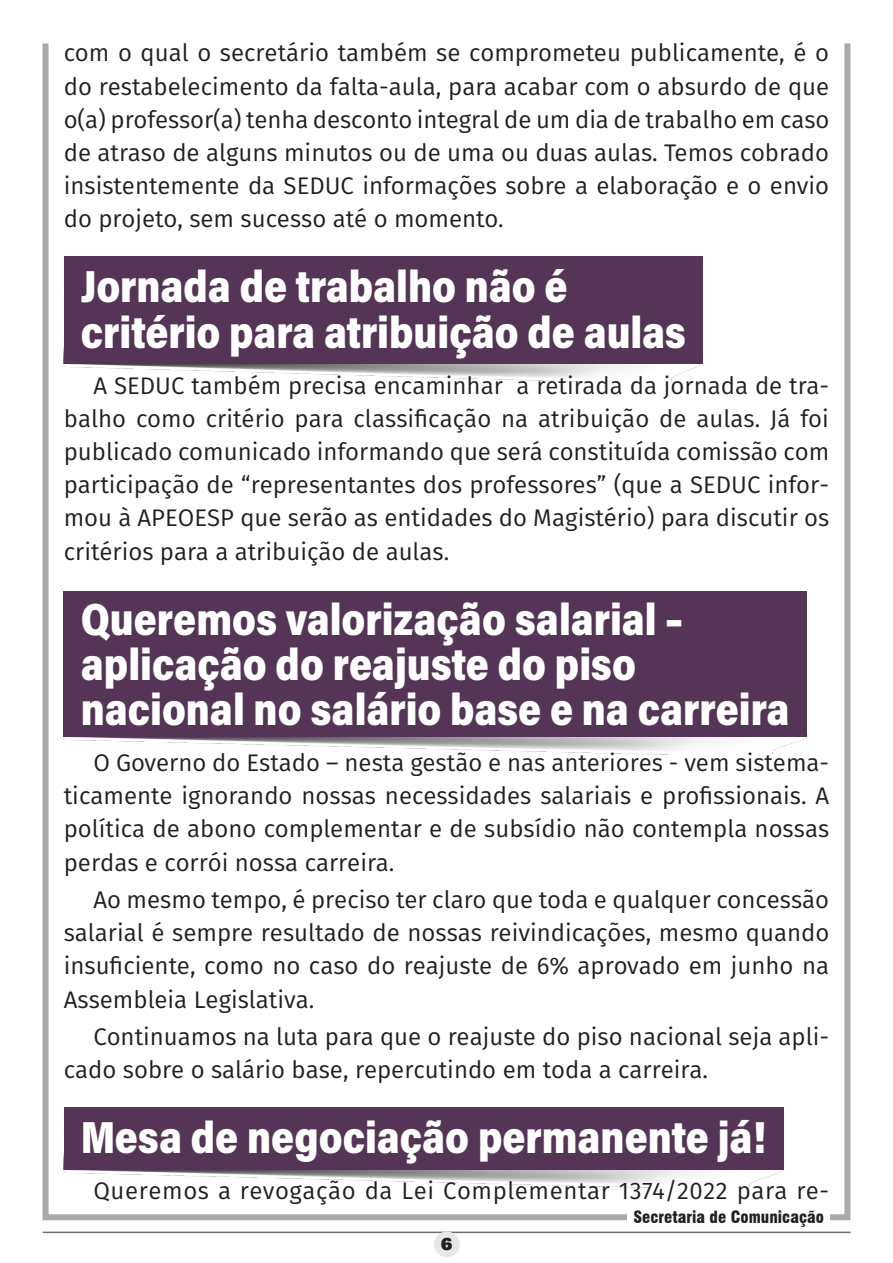
<style>
.page{position:relative;width:893px;height:1263px;background:#fff}
.page>*{position:absolute;margin:0;border:0;box-sizing:border-box;transform-origin:0 0}
.Subtítulo_2{font:900 45px/45.2px "Acumin Pro Semi Cond";color:#fff;scale:.9 1}
.Corpo_do_texto{font:24px/33.2px "Fira Sans";color:#231f20;text-align:justify}
.Corpo_do_texto-2{font:24px "Fira Sans";letter-spacing:.025em;color:#231f20}
.t1{font:700 18px "U001 DOT Ultr";color:#231f20}
.t2{font:900 condensed 16.5px "Swiss 721 BT";color:#231f20}
</style>
<div class="page">
<div style="left:43px;top:40px;width:807px;height:1180px;border:6px solid #a8a9ad"></div>
<hr style="left:43px;top:1231px;width:808px;height:2px;background:#6c6d70">
<div style="left:434px;top:1231px;width:26px;height:26px;background:#e6e7e9;border-radius:50%"></div>
<div style="left:628px;top:1209px;width:202px;height:18px;background:#fff"></div>
<img style="left:64px;top:1169px;width:719px;height:18px">
<div style="left:64px;top:1107px;width:719px;height:62px;background:#543555"></div>
<img style="left:64px;top:735px;width:744px;height:19px">
<div style="left:64px;top:591px;width:743px;height:146px;background:#543555"></div>
<img style="left:64px;top:364px;width:638px;height:17px">
<div style="left:64px;top:256px;width:639px;height:108px;background:#543555"></div>
<p class="Corpo_do_texto" style="left:64px;top:36px;width:767px">com o qual o secretário também se comprometeu publicamente, é o do restabelecimento da falta-aula, para acabar com o absurdo de que o(a) professor(a) tenha desconto integral de um dia de trabalho em caso de atraso de alguns minutos ou de uma ou duas aulas. Temos cobrado insistentemente da SEDUC informações sobre a elaboração e o envio do projeto, sem sucesso até o momento.</p>
<p class="Subtítulo_2" style="left:81px;top:262px;width:674px">Jornada de trabalho não é critério para atribuição de aulas</p>
<p class="Corpo_do_texto" style="left:64px;top:368px;width:767px;text-indent:30px">A SEDUC também precisa encaminhar a retirada da jornada de tra&shy;balho como critério para classificação na atribuição de aulas. Já foi publicado comunicado informando que será constituída comissão com participação de “representantes dos professores” (que a SEDUC infor&shy;mou à APEOESP que serão as entidades do Magistério) para discutir os critérios para a atribuição de aulas.</p>
<p class="Subtítulo_2" style="left:81px;top:594px;width:789px">Queremos valorização salarial – aplicação do reajuste do piso nacional no salário base e na carreira</p>
<p class="Corpo_do_texto" style="left:64px;top:745px;width:767px;text-indent:30px">O Governo do Estado – nesta gestão e nas anteriores - vem sistema&shy;ticamente ignorando nossas necessidades salariais e profissionais. A política de abono complementar e de subsídio não contempla nossas perdas e corrói nossa carreira.</p>
<p class="Corpo_do_texto" style="left:64px;top:882px;width:767px;text-indent:30px">Ao mesmo tempo, é preciso ter claro que toda e qualquer concessão salarial é sempre resultado de nossas reivindicações, mesmo quando insuficiente, como no caso do reajuste de 6% aprovado em junho na Assembleia Legislativa.</p>
<p class="Corpo_do_texto" style="left:64px;top:1019px;width:767px;text-indent:30px">Continuamos na luta para que o reajuste do piso nacional seja apli&shy;cado sobre o salário base, repercutindo em toda a carreira.</p>
<p class="Subtítulo_2" style="left:81px;top:1113px;width:763px">Mesa de negociação permanente já!</p>
<p class="Corpo_do_texto-2" style="left:94px;top:1173px;width:737px">Queremos a revogação da Lei Complementar 1374/2022 para re-</p>
<p class="t1" style="left:441px;top:1233px;width:13px">6</p>
<p class="t2" style="left:633px;top:1207px;width:192px">Secretaria de Comunicação</p>
</div>
